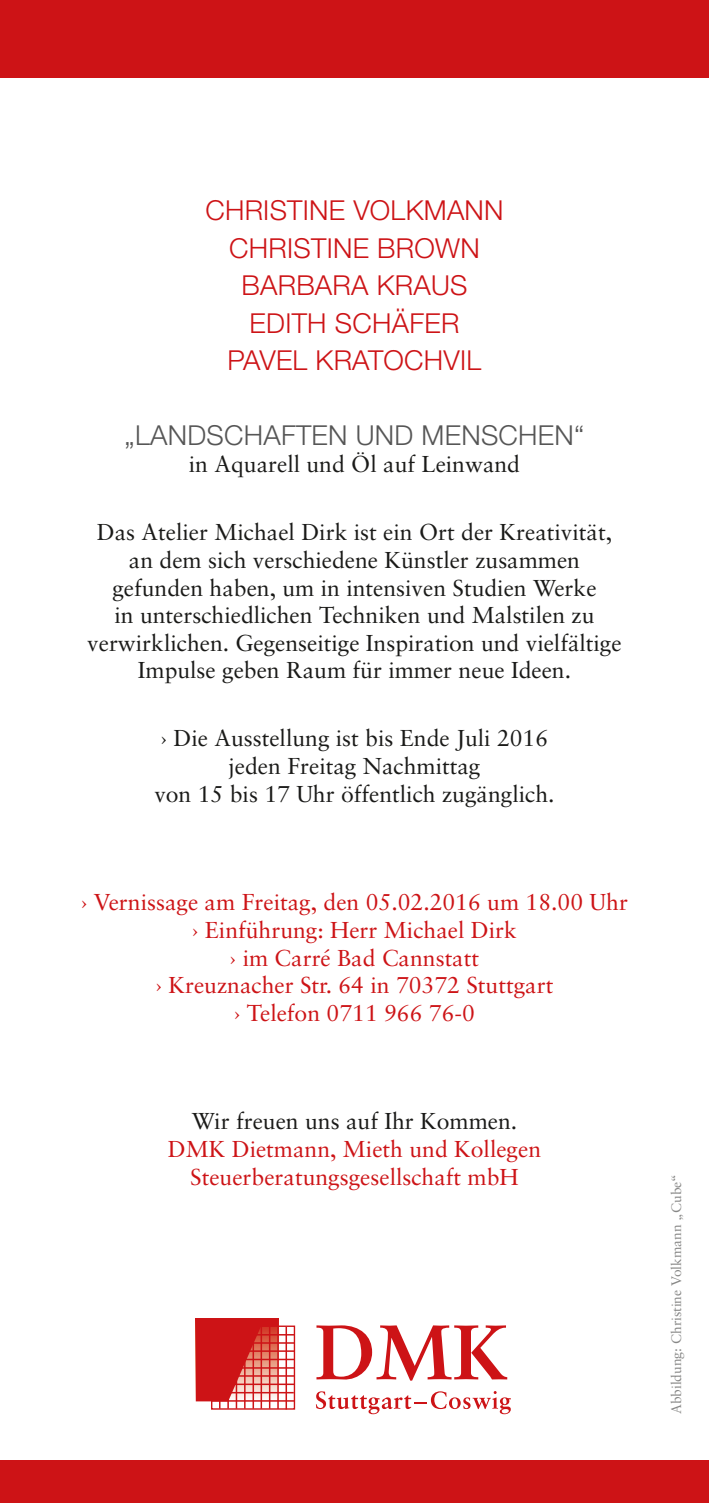
<style>
.page{position:relative;width:709px;height:1503px;background:#fff}
.page>*{position:absolute;margin:0;border:0;box-sizing:border-box;transform-origin:0 0}
.t1{font:300 27.5px "Helvetica Neue";letter-spacing:.01em;color:#cd1316}
.t2{font:300 27.5px "Helvetica Neue";letter-spacing:.01em;color:#565656}
.t3{font:23px/27.5px "Sabon CE";color:#1a1a18;text-align:center}
.t4{font:23px/27.5px "Sabon CE";color:#cd1316;text-align:center}
.t5{font:13.75px "Sabon CE";color:#878786}
</style>
<div class="page">
<div style="left:0;top:0;width:709px;height:78px;background:#cd1316"></div>
<div style="left:0;top:1460px;width:709px;height:42px;background:#cd1316"></div>
<svg style="left:196px;top:1318px;width:82px;height:83px;background:#d53f3c"></svg>
<hr style="left:236px;top:1326px;width:1px;height:82px;background:#cd1316">
<hr style="left:244px;top:1326px;width:1px;height:82px;background:#cd1316">
<hr style="left:252px;top:1326px;width:2px;height:82px;background:#cd1316">
<hr style="left:219px;top:1326px;width:1px;height:82px;background:#cd1316">
<hr style="left:227px;top:1326px;width:2px;height:82px;background:#cd1316">
<hr style="left:260px;top:1326px;width:2px;height:82px;background:#cd1316">
<hr style="left:269px;top:1326px;width:1px;height:82px;background:#cd1316">
<hr style="left:277px;top:1326px;width:2px;height:82px;background:#cd1316">
<hr style="left:285px;top:1326px;width:2px;height:83px;background:#cd1316">
<div style="left:211px;top:1325px;width:84px;height:84px;border:1px solid #cd1316"></div>
<hr style="left:212px;top:1333px;width:83px;height:2px;background:#cd1316">
<hr style="left:212px;top:1342px;width:83px;height:1px;background:#cd1316">
<hr style="left:212px;top:1350px;width:83px;height:1px;background:#cd1316">
<hr style="left:212px;top:1358px;width:83px;height:2px;background:#cd1316">
<hr style="left:212px;top:1367px;width:83px;height:1px;background:#cd1316">
<hr style="left:212px;top:1375px;width:83px;height:1px;background:#cd1316">
<hr style="left:212px;top:1383px;width:83px;height:1px;background:#cd1316">
<hr style="left:211px;top:1391px;width:83px;height:2px;background:#cd1316">
<hr style="left:212px;top:1400px;width:82px;height:1px;background:#cd1316">
<svg style="left:316px;top:1325px;width:191px;height:55px"></svg>
<svg style="left:316px;top:1391px;width:195px;height:23px"></svg>
<p class="t1" style="left:205px;top:194px;width:278px">CHRISTINE VOLKMANN</p>
<p class="t1" style="left:229px;top:231px;width:248px">CHRISTINE BROWN</p>
<p class="t1" style="left:241px;top:269px;width:208px">BARBARA KRAUS</p>
<p class="t1" style="left:250px;top:306px;width:192px">EDITH SCHÄFER</p>
<p class="t1" style="left:228px;top:344px;width:255px">PAVE L KRATOCHVIL</p>
<p class="t2" style="left:125px;top:418px;width:189px">„LANDSC HAFTEN</p>
<p class="t2" style="left:356px;top:418px;width:108px">UND MENSC</p>
<p class="t2" style="left:518px;top:418px;width:68px">HEN“</p>
<p class="t3" style="left:189px;top:450px;width:333px">in Aquarell und Öl auf Leinwand</p>
<p class="t3" style="left:87px;top:518px;width:536px">Das Atelier Michael Dirk ist ein Ort der Kreativität, an dem sich verschiedene Künstler zusammen gefunden haben, um in intensiven Studien Werke<br>in unterschiedlichen Techniken und Malstilen zu verwirklichen. Gegenseitige Inspiration und vielfältige Impulse geben Raum für immer neue Ideen.</p>
<p class="t3" style="left:154px;top:724px;width:402px">› Die Ausstellung ist bis Ende Juli 2016 jeden Freitag Nachmittag<br>von 15 bis 17 Uhr öffentlich zugänglich.</p>
<p class="t4" style="left:81px;top:888px;width:548px">› Vernissage am Freitag, den 05.02.2016 um 18.00 Uhr › Einführung: Herr Michael Dirk<br>› im Carré Bad Cannstatt<br>› Kreuznacher Str. 64 in 70372 Stuttgart<br>› Telefon 0711 966 76-0</p>
<p class="t3" style="left:192px;top:1107px;width:327px">Wir freuen uns auf Ihr Kommen.</p>
<p class="t4" style="left:168px;top:1135px;width:375px">DMK Dietmann, Mieth und Kollegen<br>Steuerberatungsgesellschaft mbH</p>
<p class="t5" style="left:668px;top:1414px;width:242px;rotate:-90deg">Abbildung: Christine Volkmann „Cube“</p>
</div>
